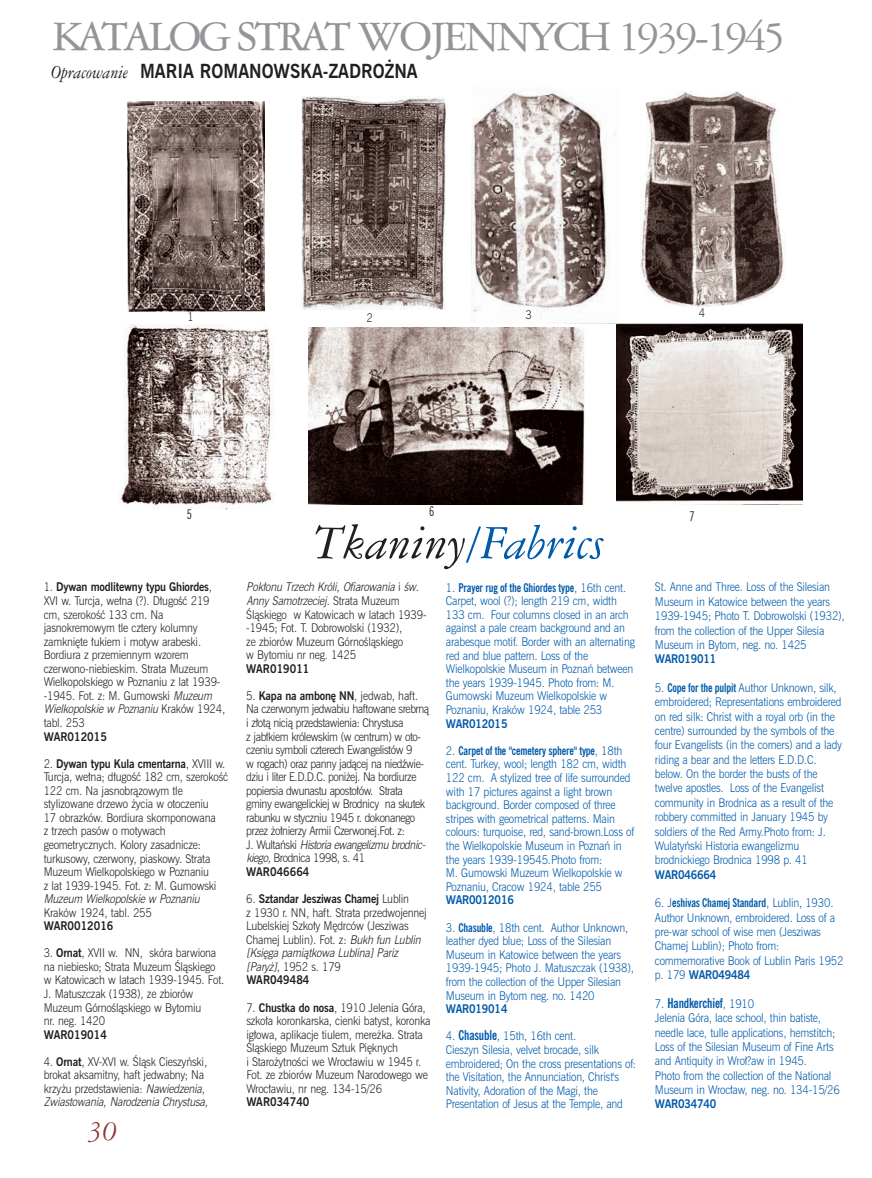
<style>
.page{position:relative;width:872px;height:1178px;background:#fff}
.page>*{position:absolute;margin:0;border:0;box-sizing:border-box;transform-origin:0 0}
.t1{font:italic 51px "American Garamond PL";color:#015aaa}
.t2{font:45px "American Garamond PL";letter-spacing:-.07em;color:#939598}
.t3{font:italic 30px "American Garamond PL";color:#962e33}
.t4{font:700 19.5px "News Gothic PL";color:#231f20;scale:.9 1}
.t5{font:700 condensed 13.5px "News Gothic PL";letter-spacing:-.015em;color:#015aaa;scale:.9 1}
.t6{font:condensed 13.5px "News Gothic PL";color:#231f20;scale:.9 1}
.t7{font:300 12px/13.6px "News Gothic PL";letter-spacing:-.02em;color:#015aaa;scale:.9 1}
.t8{font:300 12px/13.5px "News Gothic PL";letter-spacing:-.02em;color:#231f20;scale:.9 1}
.t9{font:300 12px/13.5px "News Gothic PL";letter-spacing:-.04em;color:#231f20;scale:.9 1}
.t10{font:700 12px "News Gothic PL";letter-spacing:-.02em;color:#015aaa;scale:.9 1}
.t11{font:700 12px "News Gothic PL";color:#231f20;scale:.9 1}
.t12{font:italic 300 12px "News Gothic PL";color:#231f20;scale:.9 1}
.s1{font-family:"American Garamond PL";font-weight:400;font-style:italic}
.s2{font-weight:700}
.s3{font-style:italic}
.s4{color:#231f20}
.s5{font-weight:700;font-stretch:condensed}
.s6{font-weight:700;font-stretch:condensed;font-size:13.5px}
.s7{font-weight:300;font-stretch:normal;font-size:12px}
</style>
<div class="page">
<img style="left:617px;top:323px;width:185px;height:181px">
<img style="left:128px;top:102px;width:137px;height:210px">
<img style="left:301px;top:96px;width:145px;height:213px">
<img style="left:120px;top:324px;width:154px;height:185px">
<img style="left:471px;top:92px;width:145px;height:224px">
<img style="left:641px;top:92px;width:144px;height:215px">
<img style="left:308px;top:327px;width:277px;height:177px">
<h2 class="t2" style="left:52px;top:20px;width:735px">KATALOG STRAT WOJENNYCH 1939-1945</h2>
<h3 class="t4" style="left:51px;top:63px;width:409px"><span class="s1">Opracowanie</span> MARIA ROMANOWSKA-ZADRO˚NA</h3>
<p class="t8" style="left:188px;top:311px;width:9px">1</p>
<p class="t8" style="left:366px;top:311px;width:9px">2</p>
<p class="t8" style="left:525px;top:308px;width:9px">3</p>
<p class="t8" style="left:698px;top:306px;width:9px">4</p>
<p class="t6" style="left:187px;top:508px;width:7px">5</p>
<p class="t6" style="left:429px;top:506px;width:7px">6</p>
<p class="t6" style="left:689px;top:511px;width:7px">7</p>
<p class="t8" style="left:44px;top:581px;width:203px">1. <span class="s2">Dywan modlitewny typu Ghiordes</span>,<br>XVI w. Turcja, we∏na (?). D∏ugoÊç 219 cm, szerokoÊç 133 cm. Na jasnokremowym tle cztery kolumny zamkni´te ∏ukiem i motyw arabeski.<br>Bordiura z przemiennym wzorem czerwono-niebieskim. Strata Muzeum<br>Wielkopolskiego w Poznaniu z lat 1939- -1945. Fot. z: M. Gumowski <span class="s3">Muzeum<br>Wielkopolskie w Poznaniu</span> K r a k ó w 1 9 2 4 , tabl. 253</p>
<p class="t11" style="left:44px;top:731px;width:72px">WAR012015</p>
<p class="t8" style="left:44px;top:757px;width:206px">2. <span class="s2">Dywan typu Kula cmentarna</span>, XVIII w.<br>Turcja, we∏na; d∏ugoÊç 182 cm, szerokoÊç 122 cm. Na jasnobràzowym tle stylizowane drzewo ˝ycia w otoczeniu<br>17 obrazków. Bordiura skomponowana<br>z trzech pasów o motywach geometrycznych. Kolory zasadnicze: turkusowy, czerwony, piaskowy. Strata Muzeum Wielkopolskiego w Poznaniu<br>z lat 1939-1945. Fot. z: M. Gumowski</p>
<p class="t12" style="left:44px;top:894px;width:177px">Muzeum Wielkopolskie w Poznaniu</p>
<p class="t8" style="left:44px;top:906px;width:122px">Kraków 1924, tabl. 255</p>
<p class="t11" style="left:44px;top:921px;width:79px">WAR0012016</p>
<p class="t8" style="left:44px;top:947px;width:202px">3. <span class="s2">Ornat</span>, XVII w. NN, skóra barwiona na niebiesko; Strata Muzeum Âlàskiego w Katowicach w latach 1939-1945. Fot.<br>J. Matuszczak (1938), ze zbiorów<br>Muzeum GórnoÊlàskiego w Bytomiu<br>nr. neg. 1420</p>
<p class="t11" style="left:44px;top:1029px;width:72px">WAR019014</p>
<p class="t8" style="left:44px;top:1055px;width:186px">4. <span class="s2">Ornat</span>, XV-XVI w. Âlàsk Cieszyƒski, brokat aksamitny, haft jedwabny; Na krzy˝u przedstawienia: <span class="s3">Nawiedzenia</span>, <span class="s3">Zwiastowania</span>, <span class="s3">Narodzenia Chrystusa,</span></p>
<h3 class="t3" style="left:88px;top:1120px;width:31px">30</h3>
<h1 class="t1" style="left:313px;top:524px;width:293px"><span class="s4">Tkaniny</span>/Fabrics</h1>
<p class="t8" style="left:246px;top:581px;width:202px"><span class="s3">Pok∏onu Trzech Króli</span>, <span class="s3">Ofiarowania</span> i <span class="s3">Êw.<br>Anny Samotrzeciej</span>. St ra ta M u z e u m Âlàskiego w Katowicach w latach 1939- -1945; Fot. T. Dobrowolski (1932),<br>ze zbiorów Muzeum GórnoÊlàskiego<br>w Bytomiu nr neg. 1425</p>
<p class="t11" style="left:246px;top:663px;width:72px">WAR019011</p>
<p class="t9" style="left:246px;top:689px;width:205px">5. <span class="s2">Kapa na ambon´ NN</span>, jedwab, haft.<br>Na czerwonym jedwabiu haftowane srebrnà i z∏otà nicià przedstawienia: Chrystusa<br>z jab∏kiem królewskim (w centrum) w oto&shy;czeniu symboli czterech Ewangelistów 9<br>w rogach) oraz panny jadàcej na niedêwie&shy;dziu i liter E.D.D.C. poni˝ej. Na bordiurze popiersia dwunastu aposto∏ów. Strata gminy ewangelickiej w Brodnicy na skutek rabunku w styczniu 1945 r. dokonanego przez ˝o∏nierzy Armii Czerwonej.Fot. z:<br>J . Wu l t a ƒ s k i <span class="s3">Historia ewangelizmu brodnic&shy;kiego,</span>Brodnica 1998, s. 41<br><span class="s2">WAR046664</span></p>
<p class="t8" style="left:246px;top:893px;width:202px">6. <span class="s2">Sztandar Jesziwas Chamej</span> Lublin<br>z 1930 r. NN, haft. Strata przedwojennej<br>Lubelskiej Szko∏y M´drców (Jesziwas<br>Chamej Lublin). Fot. z: <span class="s3">Bukh fun Lublin [Ksi´ga pamiàtkowa Lublina] Pariz [Pary˝],</span> 1952 s. 179<br><span class="s2">WAR049484</span></p>
<p class="t8" style="left:246px;top:1001px;width:206px">7. <span class="s2">Chustka do nosa</span>, 1910 Jelenia Góra, szko∏a koronkarska, cienki batyst, koronka ig∏owa, aplikacje tiulem, mere˝ka. Strata Âlàskiego Muzeum Sztuk Pi´knych<br>i Staro˝ytnoÊci we Wroc∏awiu w 1945 r.<br>Fot. ze zbiorów Muzeum Narodowego we Wroc∏awiu, nr neg. 134-15/26</p>
<p class="t11" style="left:246px;top:1097px;width:72px">WAR034740</p>
<p class="t7" style="left:446px;top:581px;width:211px">1. <span class="s5">Prayer rug of the Ghiordes type</span>, 16th cent.<br>Carpet, wool (?); length 219 cm, width 133 cm. Four columns closed in an arch against a pale cream background and an arabesque motif. Border with an alternating red and blue pattern. Loss of the Wielkopolskie Museum in Poznaƒ between the years 1939-1945. Photo from: M.<br>Gumowski Muzeum Wielkopolskie w Poznaniu, Kraków 1924, table 253</p>
<p class="t10" style="left:446px;top:718px;width:70px">WAR012015</p>
<p class="t7" style="left:446px;top:744px;width:211px">2. <span class="s5">Carpet of the "cemetery sphere" type</span>, 18th cent. Turkey, wool; length 182 cm, width 122 cm. A stylized tree of life surrounded with 17 pictures against a light brown background. Border composed of three stripes with geometrical patterns. Main colours: turquoise, red, sand-brown.Loss of the Wielkopolskie Museum in Poznaƒ in the years 1939-19545.Photo from:<br>M. Gumowski Muzeum Wielkopolskie w Poznaniu, Cracow 1924, table 255</p>
<p class="t10" style="left:446px;top:895px;width:77px">WAR0012016</p>
<p class="t7" style="left:446px;top:921px;width:210px">3. <span class="s5">Chasuble</span>, 18th cent. Author Unknown, leather dyed blue; Loss of the Silesian Museum in Katowice between the years 1939-1945; Photo J. Matuszczak (1938), from the collection of the Upper Silesian Museum in Bytom neg. no. 1420</p>
<p class="t10" style="left:446px;top:1004px;width:70px">WAR019014</p>
<p class="t7" style="left:446px;top:1030px;width:213px">4. <span class="s6">Chasuble</span>, 15th, 16th cent.<br>Cieszyn Silesia, velvet brocade, silk embroidered; On the cross presentations of: the Visitation, the Annunciation, Christ's Nativity, Adoration of the Magi, the Presentation of Jesus at the Temple, and</p>
<p class="t7" style="left:655px;top:581px;width:212px;line-height:14.4px">St. Anne and Three. Loss of the Silesian Museum in Katowice between the years 1939-1945; Photo T. Dobrowolski (1932), from the collection of the Upper Silesia Museum in Bytom, neg. no. 1425</p>
<p class="t10" style="left:655px;top:654px;width:70px">WAR019011</p>
<p class="t7" style="left:655px;top:681px;width:209px;line-height:14.4px">5. <span class="s5">Cope for the pulpit</span> Author Unknown, silk, embroidered; Representations embroidered on red silk: Christ with a royal orb (in the centre) surrounded by the symbols of the four Evangelists (in the corners) and a lady riding a bear and the letters E.D.D.C. below. On the border the busts of the twelve apostles. Loss of the Evangelist community in Brodnica as a result of the robbery committed in January 1945 by soldiers of the Red Army.Photo from: J.<br>Wulatyƒski Historia ewangelizmu brodnickiego Brodnica 1998 p. 41</p>
<p class="t10" style="left:655px;top:869px;width:70px">WAR046664</p>
<p class="t7" style="left:655px;top:896px;width:211px;line-height:14.4px">6. J<span class="s5">eshivas Chamej Standard</span>, Lublin, 1930.<br>Author Unknown, embroidered. Loss of a pre-war school of wise men (Jesziwas Chamej Lublin); Photo from: commemorative Book of Lublin Paris 1952 p. 179 <span class="s2">WAR049484</span></p>
<p class="t5" style="left:655px;top:997px;width:112px"><span class="s7">7.</span> Handkerchief<span class="s7">, 1910</span></p>
<p class="t7" style="left:655px;top:1011px;width:207px;line-height:14.4px">Jelenia Góra, lace school, thin batiste, needle lace, tulle applications, hemstitch; Loss of the Silesian Museum of Fine Arts and Antiquity in Wro∏?aw in 1945.<br>Photo from the collection of the National Museum in Wroc∏aw, neg. no. 134-15/26</p>
<p class="t10" style="left:655px;top:1099px;width:70px">WAR034740</p>
</div>
